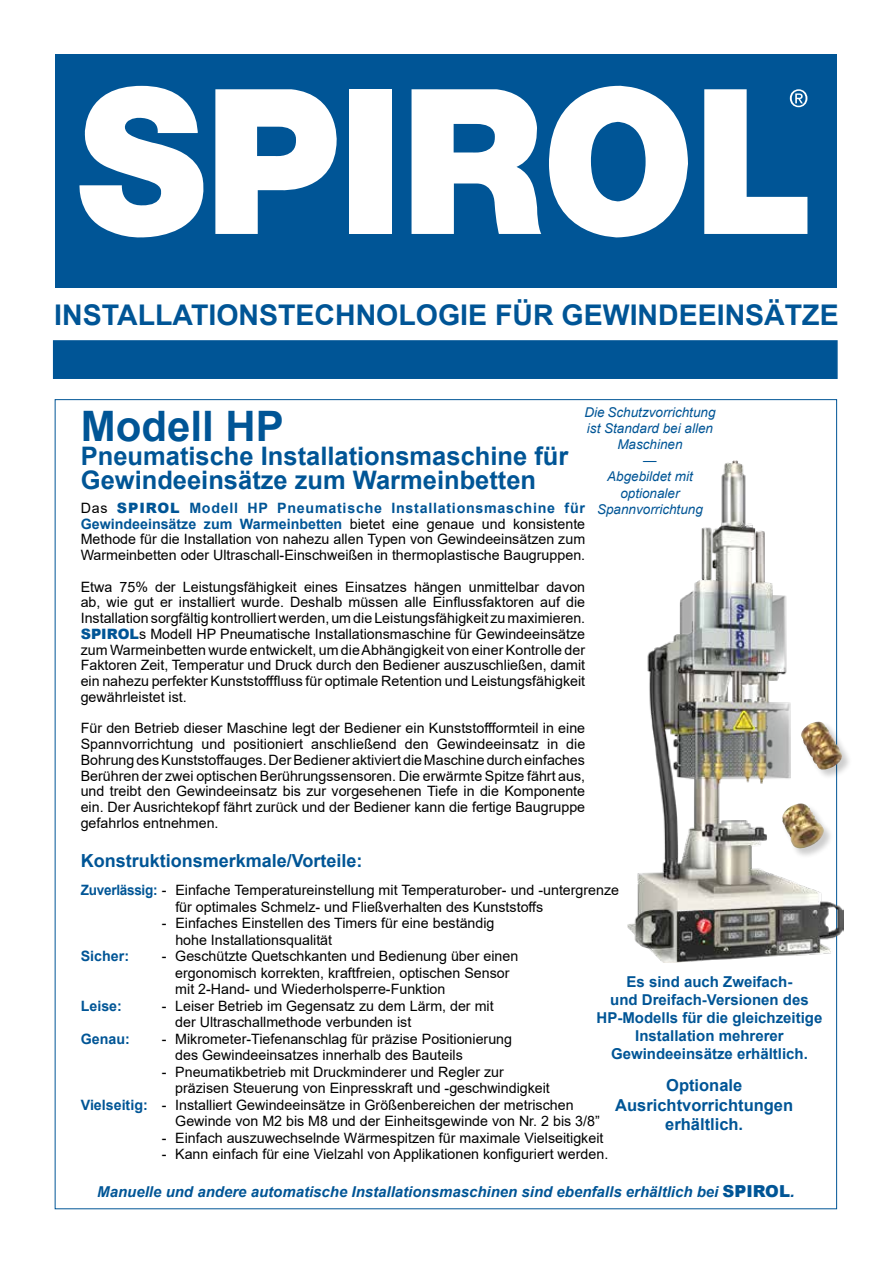
<style>
.page{position:relative;width:893px;height:1263px;background:#fff}
.page>*{position:absolute;margin:0;border:0;box-sizing:border-box;transform-origin:0 0}
.t1{font:700 42px "Arial";color:#005596}
.t2{font:700 28.5px "Arial";color:#005596}
.t3{font:700 25.5px/24px "Arial";color:#005596}
.t4{font:700 18px "Arial";color:#005596}
.t5{font:700 16.5px/19.8px "Arial";color:#005596;text-align:center}
.t6{font:700 15px/18px "Arial";color:#005596;text-align:center}
.t7{font:italic 700 15px "Arial";color:#005596}
.t8{font:14.25px/15.8px "Arial";color:#000}
.t9{font:700 14.25px "Arial";color:#005596}
.t10{font:italic 13.5px/16.2px "Arial";color:#005596;text-align:center}
.s1{font-weight:900;color:#005596}
.s2{font-weight:700;color:#005596}
.s3{font-weight:900;font-style:normal;font-size:16.5px}
.s4{font-size:16.5px}
</style>
<div class="page">
<div style="left:55px;top:54px;width:782px;height:234px;background:#005596"></div>
<svg style="left:79px;top:86px;width:125px;height:152px"></svg>
<div style="left:349px;top:89px;width:42px;height:145px;background:#fff"></div>
<svg style="left:412px;top:89px;width:129px;height:145px"></svg>
<svg style="left:549px;top:85px;width:139px;height:153px"></svg>
<svg style="left:215px;top:89px;width:122px;height:145px"></svg>
<svg style="left:704px;top:89px;width:103px;height:145px"></svg>
<div style="left:53px;top:340px;width:785px;height:39px;background:#005596;border:2px solid #005596"></div>
<img style="left:627px;top:461px;width:216px;height:502px">
<div style="left:782px;top:803px;width:52px;height:56px;background:#000;opacity:.2"></div>
<img style="left:782px;top:803px;width:43px;height:47px">
<div style="left:801px;top:721px;width:51px;height:59px;background:#000;opacity:.2"></div>
<img style="left:800px;top:722px;width:42px;height:48px">
<h2 class="t2" style="left:54px;top:294px;width:786px">INSTALLATIONSTECHNOLOGIE FÜR GEWINDEEINSÄTZE</h2>
<p class="t10" style="left:584px;top:404px;width:133px">Die Schutzvorrichtung ist Standard bei allen<br>Maschinen<br>—<br>Abgebildet mit optionaler<br>Spannvorrichtung</p>
<h1 class="t1" style="left:81px;top:396px;width:205px">Modell HP</h1>
<h3 class="t3" style="left:81px;top:444px;width:489px">Pneumatische Installationsmaschine für<br>Gewindeeinsätze zum Warmeinbetten</h3>
<p class="t8" style="left:81px;top:500px;width:506px;text-align:justify">Das <span class="s1">SPIROL</span> <span class="s2">Modell HP Pneumatische Installationsmaschine für Gewindeeinsätze zum Warmeinbetten</span> bietet eine genaue und konsistente Methode für die Installation von nahezu allen Typen von Gewindeeinsätzen zum Warmeinbetten oder Ultraschall-Einschweißen in thermoplastische Baugruppen.</p>
<p class="t8" style="left:81px;top:579px;width:506px;text-align:justify">Etwa 75% der Leistungsfähigkeit eines Einsatzes hängen unmittelbar davon ab, wie gut er installiert wurde. Deshalb müssen alle Einflussfaktoren auf die Installation sorgfältig kontrolliert werden, um die Leistungsfähigkeit zu maximieren.<br><span class="s1">SPIROL</span>s Modell HP Pneumatische Installationsmaschine für Gewindeeinsätze zum Warmeinbetten wurde entwickelt, um die Abhängigkeit von einer Kontrolle der Faktoren Zeit, Temperatur und Druck durch den Bediener auszuschließen, damit ein nahezu perfekter Kunststofffluss für optimale Retention und Leistungsfähigkeit gewährleistet ist.</p>
<p class="t8" style="left:81px;top:720px;width:506px;text-align:justify">Für den Betrieb dieser Maschine legt der Bediener ein Kunststoffformteil in eine Spannvorrichtung und positioniert anschließend den Gewindeeinsatz in die Bohrung des Kunststoffauges. Der Bediener aktiviert die Maschine durch einfaches Berühren der zwei optischen Berührungssensoren. Die erwärmte Spitze fährt aus, und treibt den Gewindeeinsatz bis zur vorgesehenen Tiefe in die Komponente ein. Der Ausrichtekopf fährt zurück und der Bediener kann die fertige Baugruppe gefahrlos entnehmen.</p>
<p class="t4" style="left:81px;top:848px;width:283px">Konstruktionsmerkmale/Vorteile:</p>
<p class="t8" style="left:175px;top:882px;width:445px;line-height:16.5px;text-indent:-94px"><span class="s2">Zuverlässig:</span> - Einfache Temperatureinstellung mit Temperaturober- und -untergrenze für optimales Schmelz- und Fließverhalten des Kunststoffs</p>
<p class="t8" style="left:175px;top:915px;width:321px;line-height:16.5px;text-indent:-13px">- Einfaches Einstellen des Timers für eine beständig hohe Installationsqualität</p>
<p class="t9" style="left:81px;top:946px;width:50px">Sicher:</p>
<p class="t8" style="left:175px;top:948px;width:344px;line-height:16.5px;text-indent:-13px">- Geschützte Quetschkanten und Bedienung über einen ergonomisch korrekten, kraftfreien, optischen Sensor mit 2-Hand- und Wiederholsperre-Funktion</p>
<p class="t9" style="left:81px;top:995px;width:43px">Leise:</p>
<p class="t8" style="left:175px;top:997px;width:320px;line-height:16.5px;text-indent:-13px">- Leiser Betrieb im Gegensatz zu dem Lärm, der mit der Ultraschallmethode verbunden ist</p>
<p class="t9" style="left:81px;top:1028px;width:51px">Genau:</p>
<p class="t8" style="left:175px;top:1030px;width:338px;line-height:16.5px;text-indent:-13px">- Mikrometer-Tiefenanschlag für präzise Positionierung des Gewindeeinsatzes innerhalb des Bauteils</p>
<p class="t8" style="left:162px;top:1064px;width:344px">- Pneumatikbetrieb mit Druckminderer und Regler zur</p>
<p class="t8" style="left:175px;top:1080px;width:376px">präzisen Steuerung von Einpresskraft und -geschwindigkeit</p>
<p class="t8" style="left:81px;top:1097px;width:494px"><span class="s2">Vielseitig:</span> - Installiert Gewindeeinsätze in Größenbereichen der metrischen</p>
<p class="t8" style="left:175px;top:1113px;width:426px">Gewinde von M2 bis M8 und der Einheitsgewinde von Nr. 2 bis 3/8”</p>
<p class="t8" style="left:162px;top:1130px;width:443px">- Einfach auszuwechselnde Wärmespitzen für maximale Vielseitigkeit</p>
<p class="t8" style="left:162px;top:1146px;width:448px">- Kann einfach für eine Vielzahl von Applikationen konfiguriert werden.</p>
<p class="t6" style="left:597px;top:973px;width:227px">Es sind auch Zweifach-<br>und Dreifach-Versionen des<br>HP-Modells für die gleichzeitige<br>Installation mehrerer<br>Gewindeeinsätze erhältlich.</p>
<p class="t5" style="left:615px;top:1075px;width:179px">Optionale<br>Ausrichtvorrichtungen erhältlich.</p>
<p class="t7" style="left:97px;top:1181px;width:699px">Manuelle und andere automatische Installationsmaschinen sind ebenfalls erhältlich bei <span class="s3">SPIROL</span><span class="s4">.</span></p>
</div>
